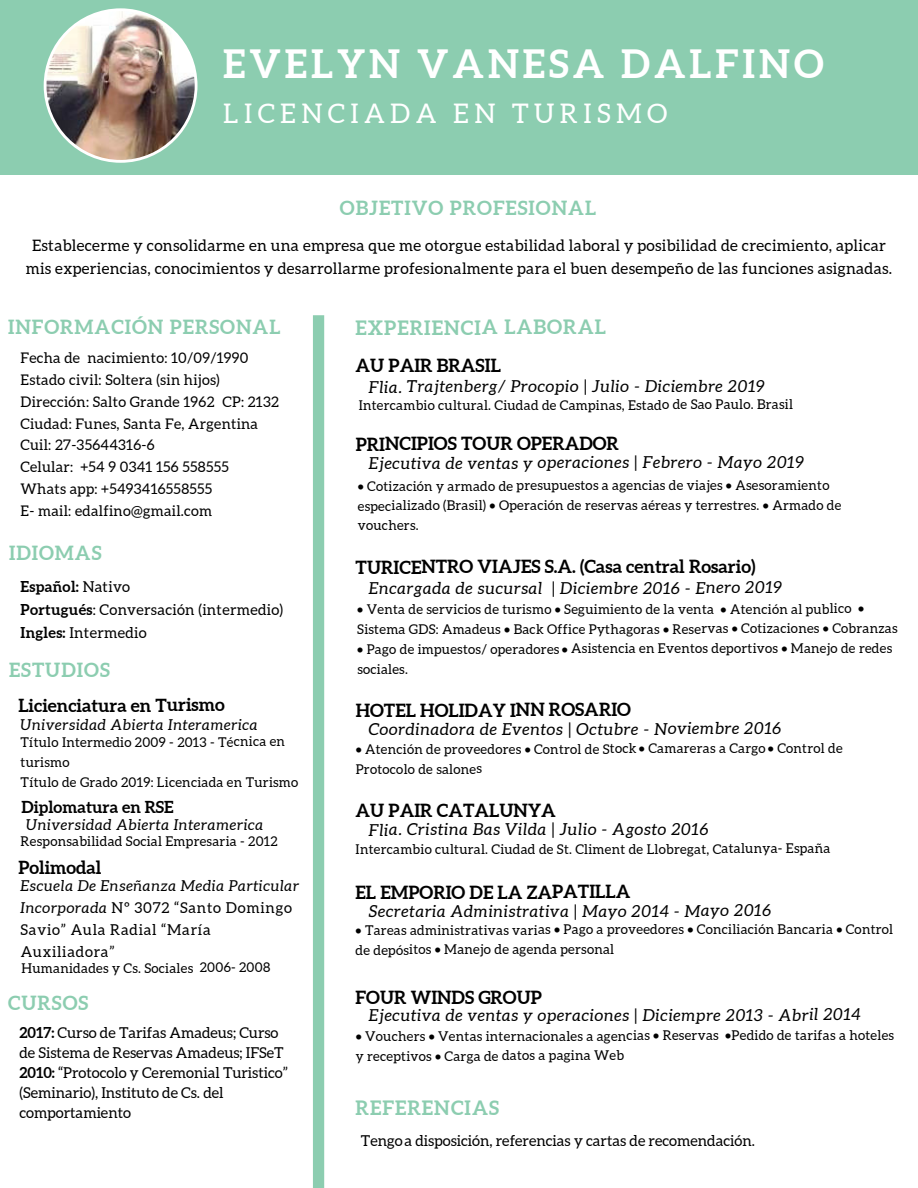
<style>
.page{position:relative;width:918px;height:1188px;background:#fff}
.page>*{position:absolute;margin:0;border:0;box-sizing:border-box;transform-origin:0 0}
.t1{font:700 39px "Aleo";letter-spacing:.1em;color:#fff}
.t2{font:27px "Aleo";letter-spacing:.2em;color:#fff}
.t3{font:700 19.8px "Aleo";letter-spacing:.05em;color:#8ccdb0}
.t4{font:700 19.5px "Aleo";letter-spacing:.05em;color:#8ccdb0}
.t5{font:700 18.15px "Aleo";color:#000}
.t6{font:700 18px "Aleo";color:#000}
.t7{font:italic 16.5px "Aleo";letter-spacing:.05em;color:#000}
.t8{font:700 16.5px "Aleo";color:#000}
.t9{font:15.75px/23.1px "Aleo";letter-spacing:.02em;color:#000;text-align:center}
.t10{font:15px/20.1px "Aleo";color:#000}
.t11{font:15px/22px "Aleo";letter-spacing:.05em;color:#000}
.t12{font:15px/23.1px "Aleo";letter-spacing:.02em;color:#000}
.t13{font:italic 15px "Aleo";letter-spacing:.05em;color:#000}
.t14{font:14.7px/21.9px "Aleo";letter-spacing:.02em;color:#000}
.t15{font:13.5px/20.1px "Aleo";letter-spacing:.02em;color:#000}
.s1{font-weight:700}
.s2{font-style:italic}
</style>
<div class="page">
<div style="left:0;top:0;width:918px;height:175px;background:#8ccdb0"></div>
<img style="left:44px;top:8px;width:153px;height:155px">
<div style="left:313px;top:315px;width:11px;height:873px;background:#8ccdb0"></div>
<h1 class="t1" style="left:223px;top:42px;width:602px">EVELYN VANESA DALFINO</h1>
<h2 class="t2" style="left:223px;top:98px;width:446px">LICENCIADA EN TURISMO</h2>
<h3 class="t4" style="left:340px;top:197px;width:258px">OBJETIVO PROFESIONAL</h3>
<p class="t9" style="left:26px;top:234px;width:868px">Establecerme y consolidarme en una empresa que me otorgue estabilidad laboral y posibilidad de crecimiento, aplicar mis experiencias, conocimientos y desarrollarme profesionalmente para el buen desempeño de las funciones asignadas.</p>
<h3 class="t4" style="left:8px;top:315px;width:274px">INFORMACIÓN PERSONAL</h3>
<p class="t14" style="left:21px;top:346px;width:260px">Fecha de nacimiento: 10/09/1990<br>Estado civil: Soltera (sin hijos)<br>Dirección: Salto Grande 1962 CP: 2132<br>Ciudad: Funes, Santa Fe, Argentina<br>Cuil: 27-35644316-6<br>Celular: +54 9 0341 156 558555<br>Whats app: +5493416558555<br>E- mail: edalfino@gmail.com</p>
<h3 class="t4" style="left:9px;top:542px;width:94px">IDIOMAS</h3>
<p class="t12" style="left:21px;top:575px;width:264px"><span class="s1">Español:</span> Nativo<br><span class="s1">Portugués</span>: Conversación (intermedio)<br><span class="s1">Ingles:</span> Intermedio</p>
<h3 class="t4" style="left:9px;top:659px;width:102px">ESTUDIOS</h3>
<h3 class="t6" style="left:18px;top:695px;width:208px">Licienciatura en Turismo</h3>
<p class="t13" style="left:21px;top:716px;width:239px">Universidad Abierta Interamerica</p>
<p class="t15" style="left:21px;top:732px;width:279px">Título Intermedio 2009 - 2013 - Técnica en turismo<br>Título de Grado 2019: Licenciada en Turismo</p>
<p class="t8" style="left:22px;top:798px;width:154px">Diplomatura en RSE</p>
<p class="t13" style="left:26px;top:816px;width:239px">Universidad Abierta Interamerica</p>
<p class="t15" style="left:21px;top:831px;width:259px">Responsabilidad Social Empresaria - 2012</p>
<h3 class="t6" style="left:18px;top:857px;width:85px">Polimodal</h3>
<p class="t11" style="left:21px;top:874px;width:280px"><span class="s2">Escuela De Enseñanza Media Particular<br>Incorporada</span> Nº 3072 “Santo Domingo<br>Savio” Aula Radial “María<br>Auxiliadora”</p>
<p class="t15" style="left:22px;top:958px;width:250px">Humanidades y Cs. Sociales 2006- 2008</p>
<h3 class="t4" style="left:8px;top:992px;width:82px">CURSOS</h3>
<p class="t10" style="left:19px;top:1022px;width:270px"><span class="s1">2017:</span> Curso de Tarifas Amadeus; Curso de Sistema de Reservas Amadeus; IFSeT <span class="s1">2010:</span> “Protocolo y Ceremonial Turistico” (Seminario), Instituto de Cs. del comportamiento</p>
<h3 class="t3" style="left:356px;top:316px;width:252px">EXPERIENCIA LABORAL</h3>
<h3 class="t5" style="left:356px;top:355px;width:147px">AU PAIR BRASIL</h3>
<p class="t7" style="left:369px;top:377px;width:397px">Flia. Trajtenberg/ Procopio | Julio - Diciembre 2019</p>
<p class="t15" style="left:359px;top:395px;width:436px">Intercambio cultural. Ciudad de Campinas, Estado de Sao Paulo. Brasil</p>
<h3 class="t5" style="left:356px;top:433px;width:265px">PRINCIPIOS TOUR OPERADOR</h3>
<p class="t7" style="left:369px;top:453px;width:437px">Ejecutiva de ventas y operaciones | Febrero - Mayo 2019</p>
<p class="t15" style="left:358px;top:476px;width:485px">• Cotización y armado de presupuestos a agencias de viajes • Asesoramiento especializado (Brasil) • Operación de reservas aéreas y terrestres. • Armado de vouchers.</p>
<h3 class="t5" style="left:356px;top:556px;width:401px">TURICENTRO VIAJES S.A. (Casa central Rosario)</h3>
<p class="t7" style="left:369px;top:579px;width:415px">Encargada de sucursal | Diciembre 2016 - Enero 2019</p>
<p class="t15" style="left:357px;top:599px;width:542px;line-height:19.6px">• Venta de servicios de turismo • Seguimiento de la venta • Atención al publico •<br>Sistema GDS: Amadeus • Back Office Pythagoras • Reservas • Cotizaciones • Cobranzas</p>
<p class="t15" style="left:357px;top:638px;width:536px">• Pago de impuestos/ operadores • Asistencia en Eventos deportivos • Manejo de redes sociales.</p>
<h3 class="t5" style="left:356px;top:700px;width:277px">HOTEL HOLIDAY INN ROSARIO</h3>
<p class="t7" style="left:369px;top:720px;width:414px">Coordinadora de Eventos | Octubre - Noviembre 2016</p>
<p class="t15" style="left:356px;top:739px;width:489px">• Atención de proveedores • Control de Stock • Camareras a Cargo • Control de<br>Protocolo de salones</p>
<h3 class="t5" style="left:356px;top:800px;width:202px">AU PAIR CATALUNYA</h3>
<p class="t7" style="left:369px;top:820px;width:341px">Flia. Cristina Bas Vilda | Julio - Agosto 2016</p>
<p class="t15" style="left:356px;top:839px;width:476px">Intercambio cultural. Ciudad de St. Climent de Llobregat, Catalunya- España</p>
<h3 class="t5" style="left:356px;top:882px;width:276px">EL EMPORIO DE LA ZAPATILLA</h3>
<p class="t7" style="left:369px;top:902px;width:404px">Secretaria Administrativa | Mayo 2014 - Mayo 2016</p>
<p class="t15" style="left:356px;top:920px;width:539px">• Tareas administrativas varias • Pago a proveedores • Conciliación Bancaria • Control de depósitos • Manejo de agenda personal</p>
<h3 class="t5" style="left:356px;top:987px;width:188px">FOUR WINDS GROUP</h3>
<p class="t7" style="left:369px;top:1006px;width:493px">Ejecutiva de ventas y operaciones | Diciempre 2013 - Abril 2014</p>
<p class="t15" style="left:356px;top:1026px;width:540px">• Vouchers • Ventas internacionales a agencias • Reservas •Pedido de tarifas a hoteles y receptivos • Carga de datos a pagina Web</p>
<h3 class="t3" style="left:356px;top:1097px;width:145px">REFERENCIAS</h3>
<p class="t10" style="left:361px;top:1131px;width:396px">Tengoa disposición, referencias y cartas de recomendación.</p>
</div>
